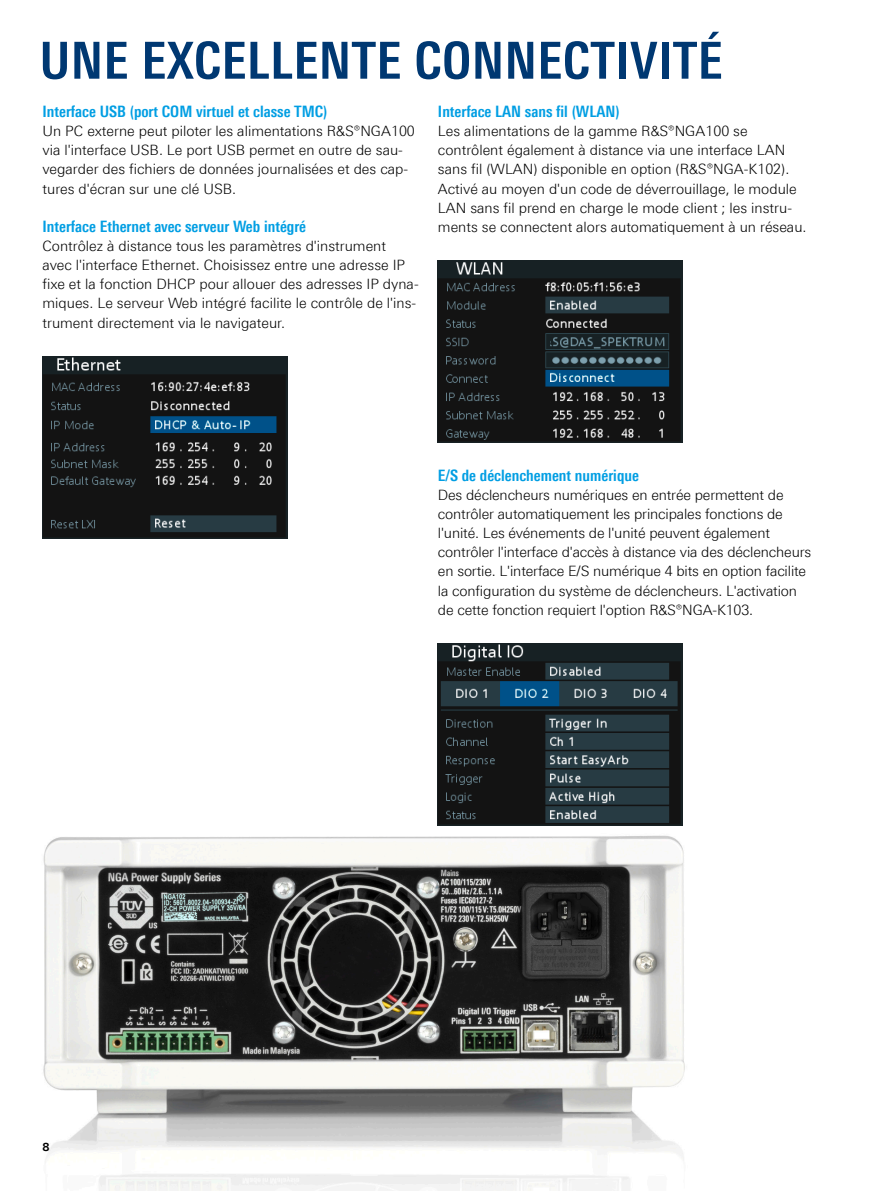
<style>
.page{position:relative;width:893px;height:1191px;background:#fff}
.page>*{position:absolute;margin:0;border:0;box-sizing:border-box;transform-origin:0 0}
.Seiten_Headline_34Pt{font:700 51px "Linotype Univers 620 Cn";letter-spacing:.01em;color:#003872}
.Absatzfett_cyan{font:700 15.75px "Linotype Univers 620 Cn";color:#009ee3}
.Haupttext_ohne_Absta{font:300 14.25px/19.2px "Linotype Univers 330";color:#000}
.t1{font:700 11.25px "Linotype Univers 630";color:#000}
</style>
<div class="page">
<img style="left:43px;top:356px;width:244px;height:182px">
<img style="left:438px;top:260px;width:244px;height:182px">
<img style="left:43px;top:823px;width:642px;height:368px">
<img style="left:438px;top:643px;width:244px;height:182px">
<p class="Seiten_Headline_34Pt" style="left:40px;top:30px;width:684px">UNE EXCELLENTE CONNECTIVITÉ</p>
<p class="Absatzfett_cyan" style="left:438px;top:102px;width:183px">Interface LAN sans fil (WLAN)</p>
<p class="Haupttext_ohne_Absta" style="left:438px;top:121px;width:370px">Les alimentations de la gamme R&amp;S®NGA100 se contrôlent également à distance via une interface LAN sans fil (WLAN) disponible en option (R&amp;S®NGA-K102).<br>Activé au moyen d'un code de déverrouillage, le module LAN sans fil prend en charge le mode client ; les instru&shy;ments se connectent alors automatiquement à un réseau.</p>
<p class="Absatzfett_cyan" style="left:43px;top:102px;width:287px">Interface USB (port COM virtuel et classe TMC)</p>
<p class="Haupttext_ohne_Absta" style="left:43px;top:121px;width:374px">Un PC externe peut piloter les alimentations R&amp;S®NGA100 via l'interface USB. Le port USB permet en outre de sau&shy;vegarder des fichiers de données journalisées et des cap&shy;tures d'écran sur une clé USB.</p>
<p class="Absatzfett_cyan" style="left:43px;top:217px;width:265px">Interface Ethernet avec serveur Web intégré</p>
<p class="Haupttext_ohne_Absta" style="left:43px;top:236px;width:378px">Contrôlez à distance tous les paramètres d'instrument avec l'interface Ethernet. Choisissez entre une adresse IP fixe et la fonction DHCP pour allouer des adresses IP dyna&shy;miques. Le serveur Web intégré facilite le contrôle de l'ins&shy;trument directement via le navigateur.</p>
<p class="t1" style="left:43px;top:1139px;width:9px">8</p>
<p class="Absatzfett_cyan" style="left:438px;top:466px;width:202px">E/S de déclenchement numérique</p>
<p class="Haupttext_ohne_Absta" style="left:438px;top:485px;width:375px">Des déclencheurs numériques en entrée permettent de contrôler automatiquement les principales fonctions de l'unité. Les événements de l'unité peuvent également contrôler l'interface d'accès à distance via des déclencheurs en sortie. L'interface E/S numérique 4 bits en option facilite la configuration du système de déclencheurs. L'activation de cette fonction requiert l'option R&amp;S®NGA-K103.</p>
</div>
